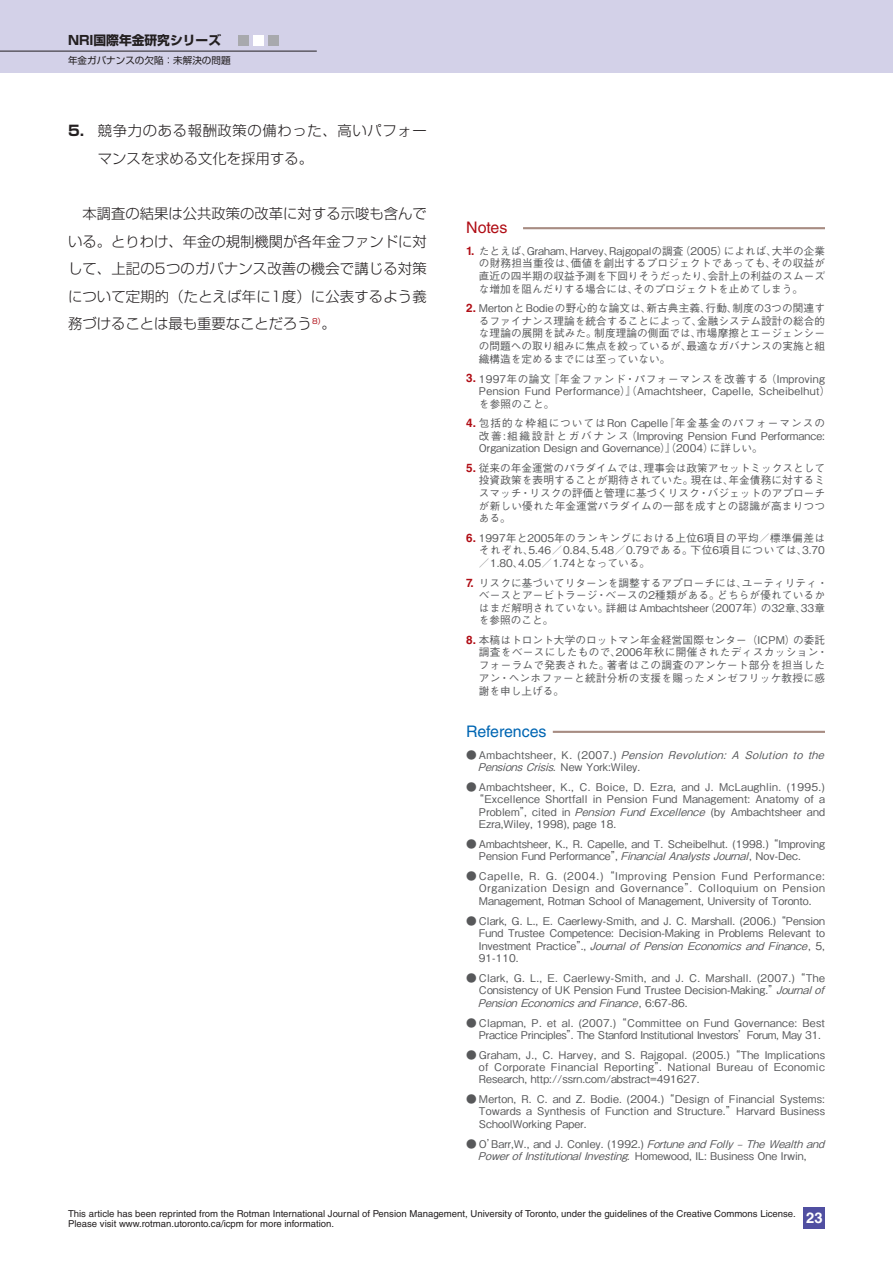
<style>
.page{position:relative;width:893px;height:1263px;background:#fff}
.page>*{position:absolute;margin:0;border:0;box-sizing:border-box;transform-origin:0 0}
.t1{font:15.9px "Helvetica LT Std";color:#0166b3}
.t2{font:15.9px "Helvetica LT Std";color:#b00d15}
.t3{font:700 14.85px "Helvetica LT Std";color:#fff}
.t4{font:14.4px/27.6px "Shin Go Pro Light 90 pv RKSJ H";letter-spacing:.01em;color:#231f20;text-align:justify}
.t5{font:14.4px/27.6px "Shin Go Pro Light 90 pv RKSJ H";letter-spacing:.045em;color:#231f20}
.t6{font:12.75px "Shin Go Pro Bold 90 pv RKSJ H";color:#231f20}
.t7{font:10.65px/12.6px "Gothic BBB Pro Medium 90 pv RKSJ H";letter-spacing:.01em;color:#57585a;text-align:justify}
.t8{font:10.65px/12.1px "Gothic BBB Pro Medium 90 pv RKSJ H";letter-spacing:-.02em;color:#57585a}
.t9{font:italic 10.65px/12.3px "Gothic BBB Pro Medium 90 pv RKSJ H";color:#57585a}
.t10{font:10.65px "Gothic BBB Pro Medium 90 pv RKSJ H";letter-spacing:.03em;color:#57585a}
.t11{font:9.6px/10.6px "Helvetica LT Std";color:#231f20}
.t12{font:9.6px "Shin Go Pro Regular 90 pv RKSJ H";color:#231f20}
.s1{font-family:"Shin Go Pro Bold 90 pv RKSJ H"}
.s2{font-family:"Helvetica LT Std";font-weight:700;font-size:11.7px;color:#b00d15}
.s3{font-style:normal}
.s4{font-style:italic}
</style>
<div class="page">
<div style="left:804px;top:1208px;width:21px;height:21px;background:#504fa1"></div>
<div style="left:0;top:0;width:893px;height:72px;background:#d3d1e8"></div>
<div style="left:268px;top:35px;width:10px;height:11px;background:#a8a9ad"></div>
<hr style="left:0;top:51px;width:317px;height:1px;background:#231f20">
<div style="left:253px;top:35px;width:11px;height:11px;background:#fff"></div>
<div style="left:238px;top:35px;width:11px;height:11px;background:#a8a9ad"></div>
<hr style="left:553px;top:731px;width:272px;height:2px;background:#a78c82">
<hr style="left:523px;top:227px;width:302px;height:2px;background:#a78c82">
<p class="t6" style="left:68px;top:36px;width:155px">NRI国際年金研究シリーズ</p>
<p class="t12" style="left:68px;top:57px;width:164px">年金ガバナンスの欠陥：未解決の問題</p>
<h3 class="t5" style="left:98px;top:119px;width:330px;text-indent:-30px"><span class="s1">5.</span> 競争力のある報酬政策の備わった、高いパフォーマンスを求める文化を採用する。</h3>
<h3 class="t4" style="left:68px;top:202px;width:360px">　本調査の結果は公共政策の改革に対する示唆も含んでいる。とりわけ、年金の規制機関が各年金ファンドに対して、上記の5つのガバナンス改善の機会で講じる対策について定期的（たとえば年に1度）に公表するよう義務づけることは最も重要なことだろう<sup>8）</sup>。</h3>
<h1 class="t2" style="left:466px;top:222px;width:43px">Notes</h1>
<p class="t7" style="left:479px;top:246px;width:348px;text-indent:-13px"><span class="s2">1.</span> たとえば、Graham、Harvey、Rajgopalの調査（2005）によれば、大半の企業の財務担当重役は、価値を創出するプロジェクトであっても、その収益が直近の四半期の収益予測を下回りそうだったり、会計上の利益のスムーズな増加を阻んだりする場合には、そのプロジェクトを止めてしまう。</p>
<p class="t7" style="left:479px;top:304px;width:348px;text-indent:-13px"><span class="s2">2.</span> MertonとBodieの野心的な論文は、新古典主義、行動、制度の3つの関連するファイナンス理論を統合することによって、金融システム設計の総合的な理論の展開を試みた。制度理論の側面では、市場摩擦とエージェンシーの問題への取り組みに焦点を絞っているが、最適なガバナンスの実施と組織構造を定めるまでには至っていない。</p>
<p class="t7" style="left:479px;top:374px;width:353px;text-align:left;text-indent:-13px"><span class="s2">3.</span> 1997年の論文『年金ファンド・パフォーマンスを改善する（Improving<br>Pension Fund Performance）』（Amachtsheer, Capelle, Scheibelhut）を参照のこと。</p>
<p class="t7" style="left:479px;top:419px;width:348px;text-indent:-13px"><span class="s2">4.</span> 包括的な枠組についてはRon Capelle『年金基金のパフォーマンスの改善:組織設計とガバナンス（Improving Pension Fund Performance:<br>Organization Design and Governance）』（2004）に詳しい。</p>
<p class="t7" style="left:479px;top:463px;width:348px;text-indent:-13px"><span class="s2">5.</span> 従来の年金運営のパラダイムでは、理事会は政策アセットミックスとして投資政策を表明することが期待されていた。現在は、年金債務に対するミスマッチ・リスクの評価と管理に基づくリスク・バジェットのアプローチが新しい優れた年金運営パラダイムの一部を成すとの認識が高まりつつある。</p>
<p class="t7" style="left:479px;top:533px;width:348px;text-indent:-13px"><span class="s2">6.</span> 1997年と2005年のランキングにおける上位6項目の平均／標準偏差はそれぞれ、5.46／0.84、5.48／0.79である。下位6項目については、3.70／1.80、4.05／1.74となっている。</p>
<p class="t7" style="left:479px;top:578px;width:350px;text-align:left;text-indent:-13px"><span class="s2">7.</span> リスクに基づいてリターンを調整するアプローチには、ユーティリティ・ベースとアービトラージ・ベースの2種類がある。どちらが優れているかはまだ解明されていない。詳細はAmbachtsheer（2007年）の32章、33章を参照のこと。</p>
<p class="t7" style="left:479px;top:635px;width:350px;text-align:left;text-indent:-13px"><span class="s2">8.</span> 本稿はトロント大学のロットマン年金経営国際センター（ICPM）の委託調査をベースにしたもので、2006年秋に開催されたディスカッション・フォーラムで発表された。著者はこの調査のアンケート部分を担当したアン・ヘンホファーと統計分析の支援を賜ったメンゼフリッケ教授に感謝を申し上げる。</p>
<h1 class="t1" style="left:466px;top:725px;width:82px">References</h1>
<p class="t9" style="left:478px;top:750px;width:350px;text-indent:-12px"><span class="s3">● A m b a c h t s h e e r , K . ( 2 0 0 7 . )</span> Pension Revolution: A Solution to the<br>Pensions Crisis. <span class="s3">N e w Y o r k : W i l e y .</span></p>
<p class="t10" style="left:466px;top:783px;width:360px">● Ambachtsheer, K., C. Boice, D. Ezra, and J. McLaughlin. (1995.)</p>
<p class="t7" style="left:474px;top:794px;width:353px">“Excellence Shortfall in Pension Fund Management: Anatomy of a</p>
<p class="t7" style="left:479px;top:807px;width:348px">Problem”, cited in <span class="s4">Pension Fund Excellence</span> (by Ambachtsheer and</p>
<p class="t7" style="left:479px;top:820px;width:139px">Ezra,Wiley, 1998), page 18.</p>
<p class="t7" style="left:479px;top:839px;width:348px;line-height:12.1px;text-indent:-13px">● Ambachtsheer, K., R. Capelle, and T. Scheibelhut. (1998.) “Improving<br>Pension Fund Performance”, <span class="s4">Financial Analysts Journal</span>, Nov-Dec.</p>
<p class="t7" style="left:479px;top:871px;width:348px;text-indent:-13px">● Capelle, R. G. (2004.) “Improving Pension Fund Performance:<br>Organization Design and Governance”. Colloquium on Pension Management, Rotman School of Management, University of Toronto.</p>
<p class="t7" style="left:479px;top:916px;width:348px;text-indent:-13px">● Clark, G. L., E. Caerlewy-Smith, and J. C. Marshall. (2006.) “Pension Fund Trustee Competence: Decision-Making in Problems Relevant to I n v e s t m e n t P r a c t i c e ”. , <span class="s4">Journal of Pension Economics and Finance</span>, 5 , 91-110.</p>
<p class="t7" style="left:478px;top:973px;width:350px;text-align:left;text-indent:-12px">● Clark, G. L., E. Caerlewy-Smith, and J. C. Marshall. (2007.) “The<br>Consistency of UK Pension Fund Trustee Decision-Making.”<span class="s4">Journal of<br>Pension Economics and Finance</span>, 6 : 6 7 - 8 6 .</p>
<p class="t8" style="left:479px;top:1018px;width:347px;text-indent:-13px">● Clapman, P. et al. (2007.) “Committee on Fund Governance: Best<br>Practice Principles”. The Stanford Institutional Investors’Forum, May 31.</p>
<p class="t7" style="left:479px;top:1050px;width:348px;text-indent:-13px">● Graham, J., C. Harvey, and S. Rajgopal. (2005.) “The Implications of Corporate Financial Reporting”. National Bureau of Economic Research, http://ssrn.com/abstract=491627.</p>
<p class="t7" style="left:479px;top:1094px;width:348px;text-indent:-13px">● Merton, R. C. and Z. Bodie. (2004.) “Design of Financial Systems:<br>Towards a Synthesis of Function and Structure.”Harvard Business SchoolWorking Paper.</p>
<p class="t7" style="left:478px;top:1139px;width:350px;text-indent:-12px">● O’Barr,W., and J. Conley. (1992.) <span class="s4">Fortune and Folly ‒ The Wealth and<br>Power of Institutional Investing.</span> H o m e w o o d , I L : B u s i n e s s O n e I r w i n ,</p>
<p class="t11" style="left:68px;top:1209px;width:729px">This article has been reprinted from the Rotman International Journal of Pension Management, University of Toronto, under the guidelines of the Creative Commons License.<br>Please visit www.rotman.utoronto.ca/icpm for more information.</p>
<h2 class="t3" style="left:806px;top:1212px;width:18px">23</h2>
</div>
